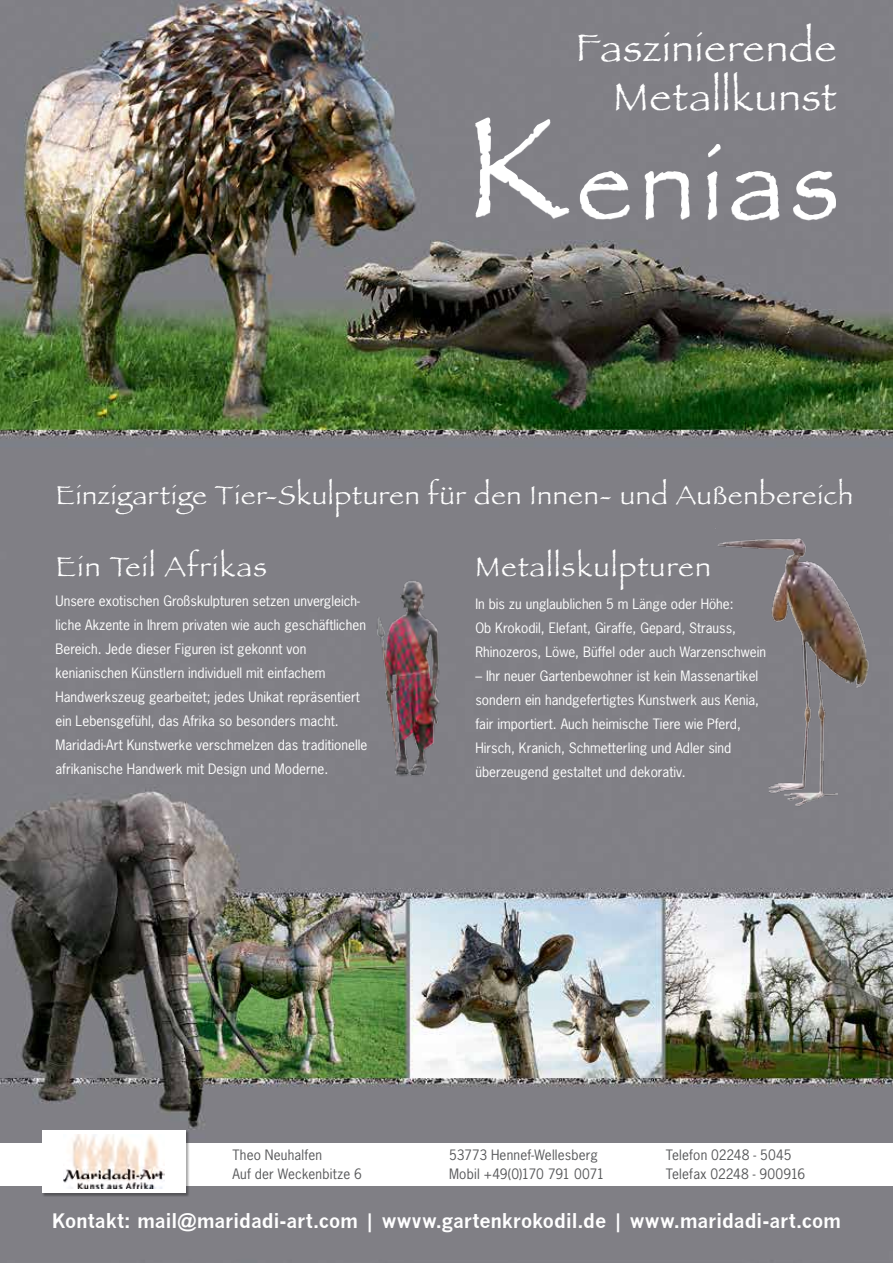
<style>
.page{position:relative;width:893px;height:1263px;background:#fff}
.page>*{position:absolute;margin:0;border:0;box-sizing:border-box;transform-origin:0 0}
.t1{font:102px "Papyrus";letter-spacing:.07em;color:#fff}
.t2{font:40.5px/49.5px "Papyrus";letter-spacing:.025em;color:#fff;text-align:right}
.t3{font:28.5px "Papyrus";letter-spacing:.05em;color:#fff}
.t4{font:27px "Papyrus";letter-spacing:.03em;color:#fff}
.t5{font:700 19.5px "News Gothic";letter-spacing:-.01em;color:#fff}
.t6{font:13.5px/24px "News Gothic Std";color:#fff}
.t7{font:13.5px/18.8px "News Gothic Std";letter-spacing:.015em;color:#58595b}
.s1{font-size:144.9px}
</style>
<div class="page">
<img style="left:0;top:0;width:893px;height:1263px">
<img style="left:367px;top:571px;width:97px;height:212px">
<div style="left:0;top:1143px;width:893px;height:43px;background:#fff"></div>
<svg style="left:475px;top:119px;width:361px;height:101px;background:#939398"></svg>
<div style="left:43px;top:1130px;width:147px;height:67px;background:#000;opacity:.33"></div>
<div style="left:43px;top:1130px;width:143px;height:63px;background:#fff"></div>
<img style="left:64px;top:1135px;width:101px;height:53px">
<img style="left:715px;top:528px;width:167px;height:286px">
<h2 class="t2" style="left:576px;top:22px;width:262px">Faszinierende<br>Metallkunst</h2>
<h1 class="t1" style="left:466px;top:122px;width:375px"><span class="s1">K</span>enias</h1>
<h3 class="t4" style="left:55px;top:479px;width:799px">Einzigartige Tier-Skulpturen für den Innen- und Außenbereich</h3>
<h3 class="t3" style="left:55px;top:549px;width:213px">Ein Teil Afrikas</h3>
<p class="t6" style="left:55px;top:589px;width:313px">Unsere exotischen Großskulpturen setzen unvergleich&shy;liche Akzente in Ihrem privaten wie auch geschäftlichen Bereich. Jede dieser Figuren ist gekonnt von kenianischen Künstlern individuell mit einfachem Handwerkszeug gearbeitet; jedes Unikat repräsentiert ein Lebensgefühl, das Afrika so besonders macht.<br>Maridadi-Art Kunstwerke verschmelzen das traditionelle afrikanische Handwerk mit Design und Moderne.</p>
<h3 class="t3" style="left:475px;top:549px;width:237px">Metallskulpturen</h3>
<p class="t6" style="left:475px;top:591px;width:292px">In bis zu unglaublichen 5 m Länge oder Höhe:<br>Ob Krokodil, Elefant, Giraffe, Gepard, Strauss,<br>Rhinozeros, Löwe, Büffel oder auch Warzenschwein</p>
<p class="t6" style="left:475px;top:663px;width:285px">– Ihr neuer Gartenbewohner ist kein Massenartikel sondern ein handgefertigtes Kunstwerk aus Kenia, fair importiert. Auch heimische Tiere wie Pferd, Hirsch, Kranich, Schmetterling und Adler sind überzeugend gestaltet und dekorativ.</p>
<p class="t7" style="left:232px;top:1145px;width:131px">Theo Neuhalfen<br>Auf der Weckenbitze 6</p>
<p class="t7" style="left:449px;top:1145px;width:157px">53773 Hennef-Wellesberg<br>Mobil +49(0)170 791 0071</p>
<p class="t7" style="left:666px;top:1145px;width:141px">Telefon 02248 - 5045<br>Telefax 02248 - 900916</p>
<h3 class="t5" style="left:52px;top:1209px;width:791px">Kontakt: mail@maridadi-art.com | wwvw.gartenkrokodil.de | www.maridadi-art.com</h3>
</div>
